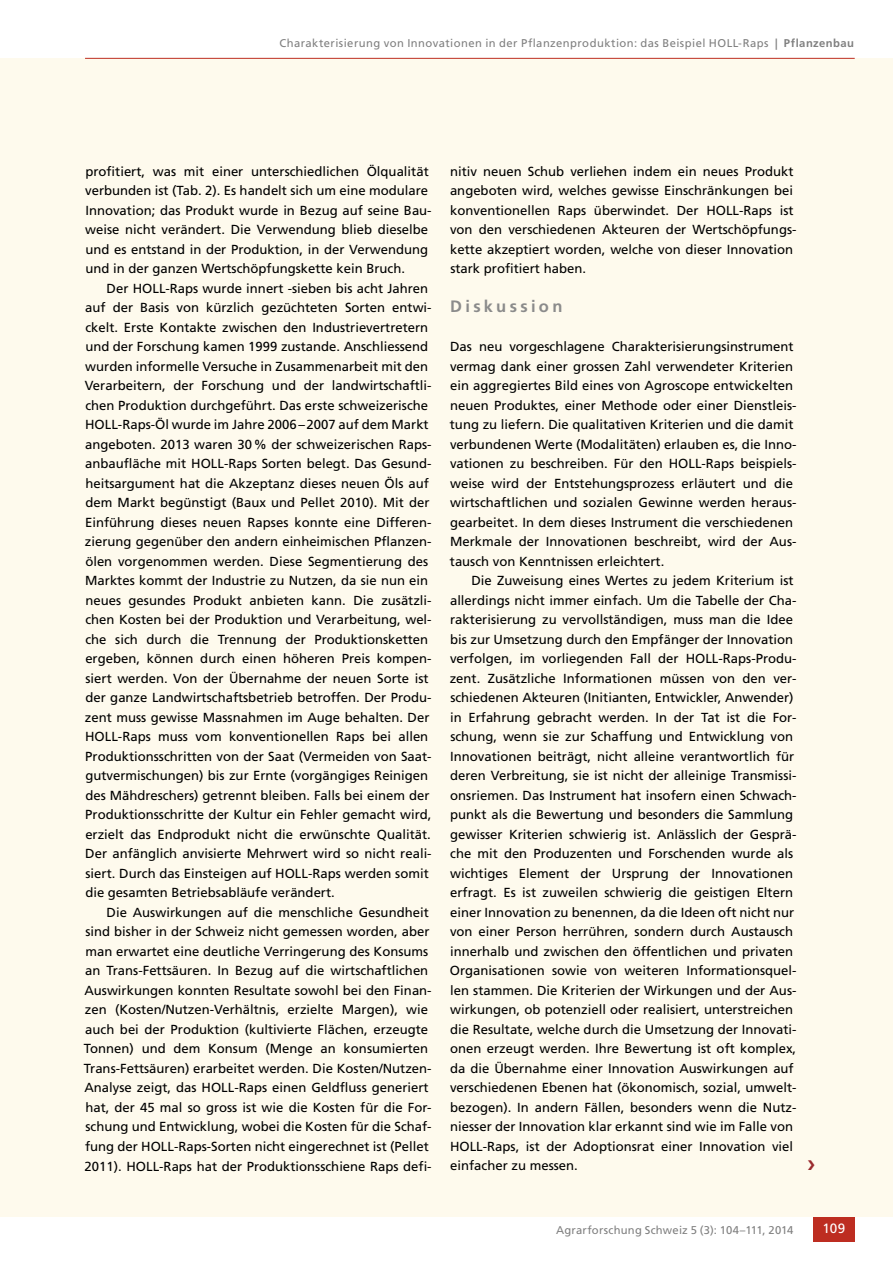
<style>
.page{position:relative;width:893px;height:1263px;background:#fff}
.page>*{position:absolute;margin:0;border:0;box-sizing:border-box;transform-origin:0 0}
.t1{font:700 16.5px "Frutiger LT Std";letter-spacing:.2em;color:#8b8b8b}
.t2{font:13.5px "Frutiger LT Std";color:#fff}
.t3{font:13.2px/19.5px "Frutiger LT Std";color:#000}
.t4{font:11.25px "Frutiger LT Std";letter-spacing:.04em;color:#808080}
.t5{font:11.25px "Frutiger LT Std";letter-spacing:.015em;color:#808080}
.s1{font-weight:700}
</style>
<div class="page">
<hr style="left:85px;top:1216px;width:770px;height:1px;background:#bd2d21">
<div style="left:813px;top:1216px;width:42px;height:26px;background:#bd2d21"></div>
<div style="left:0;top:58px;width:893px;height:1158px;background:#fefaed"></div>
<hr style="left:85px;top:58px;width:770px;height:1px;background:#bd2d21">
<p class="t4" style="left:279px;top:36px;width:576px">Charakterisierung von Innovationen in der Pflanzenproduktion: das Beispiel HOLL-Raps <span class="s1">| Pflanzenbau</span></p>
<p class="t3" style="left:85px;top:161px;width:348px">profitiert, was mit einer unterschiedlichen Ölqualität verbunden ist (Tab. 2). Es handelt sich um eine modulare Innovation; das Produkt wurde in Bezug auf seine Bau&shy;weise nicht verändert. Die Verwendung blieb dieselbe und es entstand in der Produktion, in der Verwendung und in der ganzen Wertschöpfungskette kein Bruch.</p>
<p class="t3" style="left:85px;top:278px;width:348px;text-indent:22px">Der HOLL-Raps wurde innert -sieben bis acht Jahren auf der Basis von kürzlich gezüchteten Sorten entwi&shy;ckelt. Erste Kontakte zwischen den Industrievertretern und der Forschung kamen 1999 zustande. Anschliessend wurden informelle Versuche in Zusammenarbeit mit den Verarbeitern, der Forschung und der landwirtschaftli&shy;chen Produktion durchgeführt. Das erste schweizerische HOLL-Raps-Öl wurde im Jahre 2006–2007 auf dem Markt angeboten. 2013 waren 30% der schweizerischen Raps&shy;anbaufläche mit HOLL-Raps Sorten belegt. Das Gesund&shy;heitsargument hat die Akzeptanz dieses neuen Öls auf dem Markt begünstigt (Baux und Pellet 2010). Mit der Einführung dieses neuen Rapses konnte eine Differen&shy;zierung gegenüber den andern einheimischen Pflanzen&shy;ölen vorgenommen werden. Diese Segmentierung des Marktes kommt der Industrie zu Nutzen, da sie nun ein neues gesundes Produkt anbieten kann. Die zusätzli&shy;chen Kosten bei der Produktion und Verarbeitung, wel&shy;che sich durch die Trennung der Produktionsketten ergeben, können durch einen höheren Preis kompen&shy;siert werden. Von der Übernahme der neuen Sorte ist der ganze Landwirtschaftsbetrieb betroffen. Der Produ&shy;zent muss gewisse Massnahmen im Auge behalten. Der HOLL-Raps muss vom konventionellen Raps bei allen Produktionsschritten von der Saat (Vermeiden von Saat&shy;gutvermischungen) bis zur Ernte (vorgängiges Reinigen des Mähdreschers) getrennt bleiben. Falls bei einem der Produktionsschritte der Kultur ein Fehler gemacht wird, erzielt das Endprodukt nicht die erwünschte Qualität.<br>Der anfänglich anvisierte Mehrwert wird so nicht reali&shy;siert. Durch das Einsteigen auf HOLL-Raps werden somit die gesamten Betriebsabläufe verändert.</p>
<p class="t3" style="left:84px;top:903px;width:349px;text-indent:23px">Die Auswirkungen auf die menschliche Gesundheit sind bisher in der Schweiz nicht gemessen worden, aber man erwartet eine deutliche Verringerung des Konsums an Trans-Fettsäuren. In Bezug auf die wirtschaftlichen Auswirkungen konnten Resultate sowohl bei den Finan&shy;zen (Kosten/Nutzen-Verhältnis, erzielte Margen), wie auch bei der Produktion (kultivierte Flächen, erzeugte Tonnen) und dem Konsum (Menge an konsumierten Trans-Fettsäuren) erarbeitet werden. Die Kosten/Nutzen-Analyse zeigt, das HOLL-Raps einen Geldfluss generiert hat, der 45 mal so gross ist wie die Kosten für die For&shy;schung und Entwicklung, wobei die Kosten für die Schaf&shy;fung der HOLL-Raps-Sorten nicht eingerechnet ist (Pellet 2011). HOLL-Raps hat der Produktionsschiene Raps defi-</p>
<p class="t3" style="left:450px;top:161px;width:348px">nitiv neuen Schub verliehen indem ein neues Produkt angeboten wird, welches gewisse Einschränkungen bei konventionellen Raps überwindet. Der HOLL-Raps ist von den verschiedenen Akteuren der Wertschöpfungs&shy;kette akzeptiert worden, welche von dieser Innovation stark profitiert haben.</p>
<p class="t1" style="left:450px;top:297px;width:114px">Diskussion</p>
<p class="t3" style="left:450px;top:337px;width:348px">Das neu vorgeschlagene Charakterisierungsinstrument vermag dank einer grossen Zahl verwendeter Kriterien ein aggregiertes Bild eines von Agroscope entwickelten neuen Produktes, einer Methode oder einer Dienstleis&shy;tung zu liefern. Die qualitativen Kriterien und die damit verbundenen Werte (Modalitäten) erlauben es, die Inno&shy;vationen zu beschreiben. Für den HOLL-Raps beispiels&shy;weise wird der Entstehungsprozess erläutert und die wirtschaftlichen und sozialen Gewinne werden heraus&shy;gearbeitet. In dem dieses Instrument die verschiedenen Merkmale der Innovationen beschreibt, wird der Aus&shy;tausch von Kenntnissen erleichtert.</p>
<p class="t3" style="left:450px;top:571px;width:348px;text-indent:22px">Die Zuweisung eines Wertes zu jedem Kriterium ist allerdings nicht immer einfach. Um die Tabelle der Cha&shy;rakterisierung zu vervollständigen, muss man die Idee bis zur Umsetzung durch den Empfänger der Innovation verfolgen, im vorliegenden Fall der HOLL-Raps-Produ&shy;zent. Zusätzliche Informationen müssen von den ver&shy;schiedenen Akteuren (Initianten, Entwickler, Anwender) in Erfahrung gebracht werden. In der Tat ist die For&shy;schung, wenn sie zur Schaffung und Entwicklung von Innovationen beiträgt, nicht alleine verantwortlich für deren Verbreitung, sie ist nicht der alleinige Transmissi&shy;onsriemen. Das Instrument hat insofern einen Schwach&shy;punkt als die Bewertung und besonders die Sammlung gewisser Kriterien schwierig ist. Anlässlich der Gesprä&shy;che mit den Produzenten und Forschenden wurde als wichtiges Element der Ursprung der Innovationen erfragt. Es ist zuweilen schwierig die geistigen Eltern einer Innovation zu benennen, da die Ideen oft nicht nur von einer Person herrühren, sondern durch Austausch innerhalb und zwischen den öffentlichen und privaten Organisationen sowie von weiteren Informationsquel&shy;len stammen. Die Kriterien der Wirkungen und der Aus&shy;wirkungen, ob potenziell oder realisiert, unterstreichen die Resultate, welche durch die Umsetzung der Innovati&shy;onen erzeugt werden. Ihre Bewertung ist oft komplex, da die Übernahme einer Innovation Auswirkungen auf verschiedenen Ebenen hat (ökonomisch, sozial, umwelt&shy;bezogen). In andern Fällen, besonders wenn die Nutz&shy;niesser der Innovation klar erkannt sind wie im Falle von HOLL-Raps, ist der Adoptionsrat einer Innovation viel einfacher zu messen.</p>
<p class="t5" style="left:556px;top:1223px;width:239px">Agrarforschung Schweiz 5 (3): 104–111, 2014</p>
<p class="t2" style="left:822px;top:1221px;width:24px">109</p>
</div>
